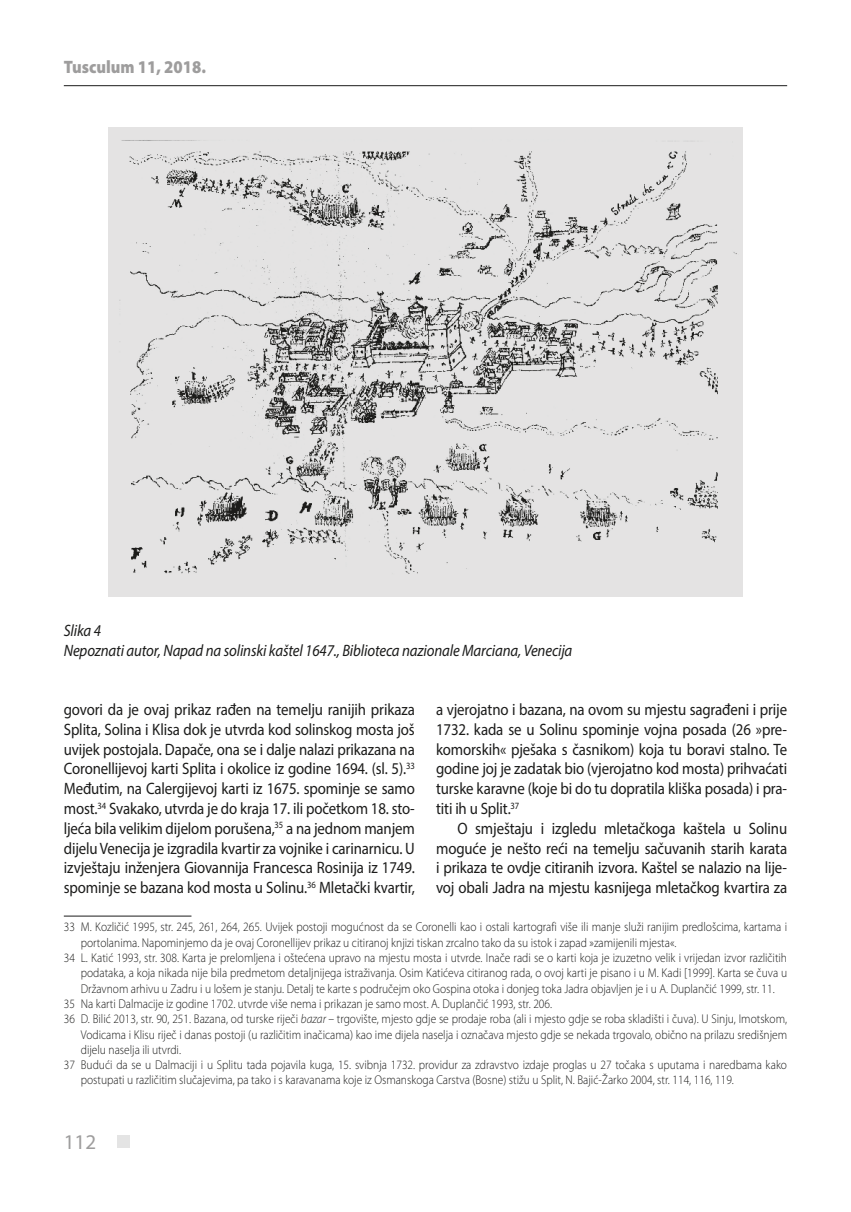
<style>
.page{position:relative;width:851px;height:1212px;background:#fff}
.page>*{position:absolute;margin:0;border:0;box-sizing:border-box;transform-origin:0 0}
.t1{font:21px "Myriad Pro";color:#9e9d9d}
.t2{font:900 18px "Myriad Pro";color:#9e9d9d;scale:.9 1}
.t3{font:16.5px/19.8px "Myriad Pro";letter-spacing:-.01em;color:#1c1c1b;text-align:justify;scale:.9 1}
.t4{font:italic 16.5px/19.8px "Myriad Pro";letter-spacing:-.01em;color:#1c1c1b;scale:.9 1}
.t5{font:300 12.75px "Myriad Pro";color:#1c1c1b;scale:.9 1}
.s1{font-style:italic}
</style>
<div class="page">
<hr style="left:64px;top:85px;width:723px;height:1px;background:#1c1c1b">
<div style="left:117px;top:1135px;width:13px;height:13px;background:#e4e4e4"></div>
<hr style="left:64px;top:916px;width:127px;height:1px;background:#1c1c1b">
<img style="left:108px;top:128px;width:634px;height:468px">
<h2 class="t2" style="left:64px;top:57px;width:159px">Tusculum 11, 2018.</h2>
<p class="t4" style="left:64px;top:620px;width:566px">Slika 4<br>Nepoznati autor, Napad na solinski kaštel 1647., Biblioteca nazionale Marciana, Venecija</p>
<p class="t3" style="left:64px;top:699px;width:391px">govori da je ovaj prikaz rađen na temelju ranijih prikaza Splita, Solina i Klisa dok je utvrda kod solinskog mosta još uvijek postojala. Dapače, ona se i dalje nalazi prikazana na Coronellijevoj karti Splita i okolice iz godine 1694. (sl. 5).<sup>33<br></sup>Međutim, na Calergijevoj karti iz 1675. spominje se samo most.<sup>34</sup> Svakako, utvrda je do kraja 17. ili početkom 18. sto&shy;ljeća bila velikim dijelom porušena,<sup>35</sup> a na jednom manjem dijelu Venecija je izgradila kvartir za vojnike i carinarnicu. U izvještaju inženjera Giovannija Francesca Rosinija iz 1749. spominje se bazana kod mosta u Solinu.<sup>36</sup> Mletački kvartir,</p>
<p class="t5" style="left:64px;top:920px;width:805px">33 M. Kozličić 1995, str. 245, 261, 264, 265. Uvijek postoji mogućnost da se Coronelli kao i ostali kartografi više ili manje služi ranijim predlošcima, kartama i</p>
<p class="t5" style="left:81px;top:935px;width:663px">portolanima. Napominjemo da je ovaj Coronellijev prikaz u citiranoj knjizi tiskan zrcalno tako da su istok i zapad »zamijenili mjesta«.</p>
<p class="t5" style="left:64px;top:951px;width:805px">34 L. Katić 1993, str. 308. Karta je prelomljena i oštećena upravo na mjestu mosta i utvrde. Inače radi se o karti koja je izuzetno velik i vrijedan izvor različitih</p>
<p class="t5" style="left:81px;top:966px;width:786px">podataka, a koja nikada nije bila predmetom detaljnijega istraživanja. Osim Katićeva citiranog rada, o ovoj karti je pisano i u M. Kadi [1999]. Karta se čuva u</p>
<p class="t5" style="left:81px;top:981px;width:772px">Državnom arhivu u Zadru i u lošem je stanju. Detalj te karte s područejm oko Gospina otoka i donjeg toka Jadra objavljen je i u A. Duplančić 1999, str. 11.</p>
<p class="t5" style="left:64px;top:996px;width:544px">35 Na karti Dalmacije iz godine 1702. utvrde više nema i prikazan je samo most. A. Duplančić 1993, str. 206.</p>
<p class="t5" style="left:64px;top:1012px;width:805px">36 D. Bilić 2013, str. 90, 251. Bazana, od turske riječi <span class="s1">bazar</span> – trgovište, mjesto gdje se prodaje roba (ali i mjesto gdje se roba skladišti i čuva). U Sinju, Imotskom,</p>
<p class="t5" style="left:81px;top:1027px;width:786px">Vodicama i Klisu riječ i danas postoji (u različitim inačicama) kao ime dijela naselja i označava mjesto gdje se nekada trgovalo, obično na prilazu središnjem</p>
<p class="t5" style="left:81px;top:1042px;width:113px">dijelu naselja ili utvrdi.</p>
<p class="t5" style="left:64px;top:1058px;width:805px">37 Budući da se u Dalmaciji i u Splitu tada pojavila kuga, 15. svibnja 1732. providur za zdravstvo izdaje proglas u 27 točaka s uputama i naredbama kako</p>
<p class="t5" style="left:81px;top:1073px;width:727px">postupati u različitim slučajevima, pa tako i s karavanama koje iz Osmanskoga Carstva (Bosne) stižu u Split, N. Bajić-Žarko 2004, str. 114, 116, 119.</p>
<p class="t3" style="left:436px;top:699px;width:391px">a vjerojatno i bazana, na ovom su mjestu sagrađeni i prije 1732. kada se u Solinu spominje vojna posada (26 »pre&shy;komorskih« pješaka s časnikom) koja tu boravi stalno. Te godine joj je zadatak bio (vjerojatno kod mosta) prihvaćati turske karavne (koje bi do tu dopratila kliška posada) i pra&shy;titi ih u Split.<sup>37</sup></p>
<p class="t3" style="left:436px;top:818px;width:391px;text-indent:21px">O smještaju i izgledu mletačkoga kaštela u Solinu moguće je nešto reći na temelju sačuvanih starih karata i prikaza te ovdje citiranih izvora. Kaštel se nalazio na lije&shy;voj obali Jadra na mjestu kasnijega mletačkog kvartira za</p>
<h1 class="t1" style="left:64px;top:1128px;width:34px">112</h1>
</div>
